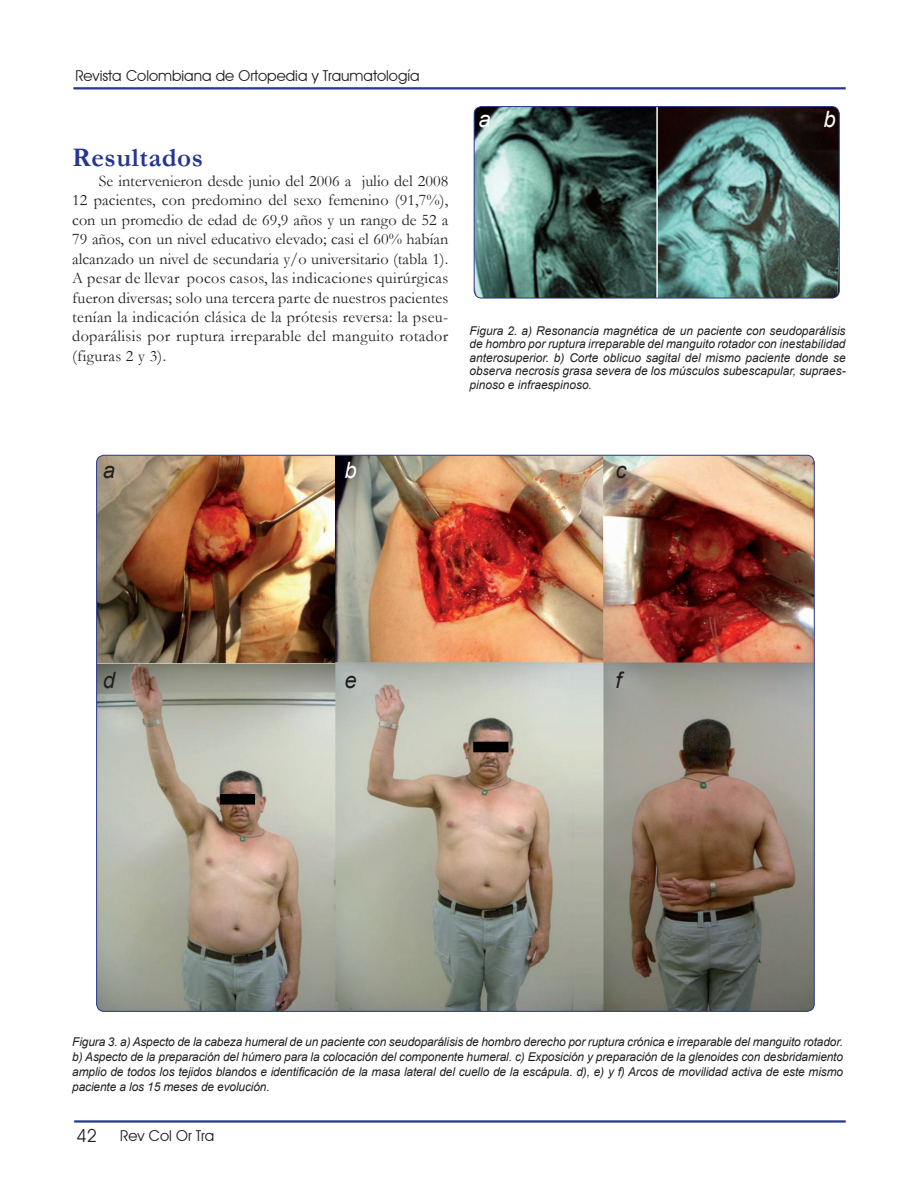
<style>
.page{position:relative;width:918px;height:1188px;background:#fff}
.page>*{position:absolute;margin:0;border:0;box-sizing:border-box;transform-origin:0 0}
.SUBTÍTULO{font:700 27px "Garamond";letter-spacing:.02em;color:#26358f}
.PIEDEFOTO{font:italic 22.5px "Arial";color:#231f20}
.PIEDEFOTO-2{font:italic 22.5px "Arial";color:#fff}
.t1{font:18px "Avant Garde IT Cby BT";color:#231f20}
.TEXTO_CORRIDO{font:16.2px/19.5px "Garamond";letter-spacing:.02em;color:#231f20;text-align:justify}
.t2{font:15px "Avant Garde IT Cby BT";color:#231f20}
.PIEDEFOTO-3{font:italic 12.15px/13.5px "Arial";letter-spacing:-.005em;color:#231f20;text-align:justify}
</style>
<div class="page">
<hr style="left:74px;top:1120px;width:772px;height:3px;background:#26358f">
<hr style="left:73px;top:87px;width:773px;height:2px;background:#26358f">
<img style="left:97px;top:455px;width:717px;height:555px">
<img style="left:474px;top:107px;width:365px;height:191px">
<div style="left:474px;top:106px;width:366px;height:192px;border:1px solid #26358f;border-radius:8px"></div>
<p class="t2" style="left:75px;top:66px;width:346px">Revista Colombiana de Ortopedia y Traumatología</p>
<p class="SUBTÍTULO" style="left:72px;top:140px;width:132px">Resultados</p>
<p class="TEXTO_CORRIDO" style="left:72px;top:171px;width:378px;text-indent:26px">Se intervenieron desde junio del 2006 a julio del 2008<br>12 pacientes, con predomino del sexo femenino (91,7%), con un promedio de edad de 69,9 años y un rango de 52 a 79 años, con un nivel educativo elevado; casi el 60% habían alcanzado un nivel de secundaria y/o universitario (tabla 1).<br>A pesar de llevar pocos casos, las indicaciones quirúrgicas fueron diversas; solo una tercera parte de nuestros pacientes tenían la indicación clásica de la prótesis reversa: la pseu&shy;doparálisis por ruptura irreparable del manguito rotador (figuras 2 y 3).</p>
<p class="PIEDEFOTO-2" style="left:479px;top:105px;width:14px">a</p>
<p class="PIEDEFOTO-2" style="left:824px;top:105px;width:14px">b</p>
<p class="PIEDEFOTO-3" style="left:470px;top:324px;width:378px">Figura 2. a) Resonancia magnética de un paciente con seudoparálisis de hombro por ruptura irreparable del manguito rotador con inestabilidad anterosuperior. b) Corte oblicuo sagital del mismo paciente donde se observa necrosis grasa severa de los músculos subescapular, supraes&shy;pinoso e infraespinoso.</p>
<p class="PIEDEFOTO" style="left:103px;top:455px;width:14px">a</p>
<p class="PIEDEFOTO-2" style="left:344px;top:455px;width:14px">b</p>
<p class="PIEDEFOTO" style="left:615px;top:455px;width:13px">c</p>
<p class="PIEDEFOTO" style="left:103px;top:666px;width:14px">d</p>
<p class="PIEDEFOTO" style="left:344px;top:666px;width:14px">e</p>
<p class="PIEDEFOTO" style="left:615px;top:666px;width:8px">f</p>
<p class="PIEDEFOTO-3" style="left:72px;top:1035px;width:772px;line-height:15px">Figura 3. a) Aspecto de la cabeza humeral de un paciente con seudoparálisis de hombro derecho por ruptura crónica e irreparable del manguito rotador. b) Aspecto de la preparación del húmero para la colocación del componente humeral. c) Exposición y preparación de la glenoides con desbridamiento amplio de todos los tejidos blandos e identificación de la masa lateral del cuello de la escápula. d), e) y f) Arcos de movilidad activa de este mismo paciente a los 15 meses de evolución.</p>
<h3 class="t1" style="left:77px;top:1124px;width:22px">42</h3>
<p class="t2" style="left:120px;top:1127px;width:96px">Rev Col Or Tra</p>
</div>
